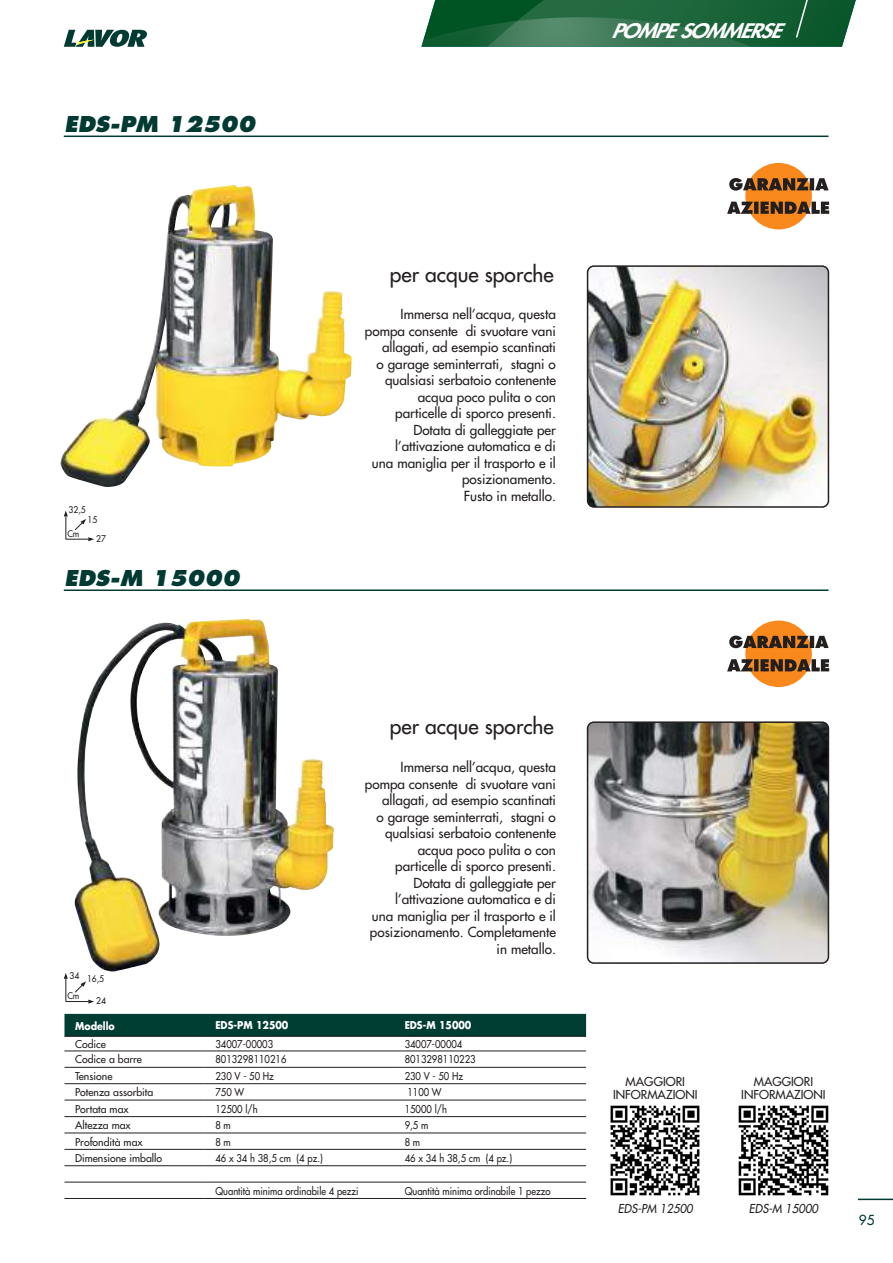
<style>
.page{position:relative;width:893px;height:1263px;background:#fff}
.page>*{position:absolute;margin:0;border:0;box-sizing:border-box;transform-origin:0 0}
.t1{font:italic 800 21.3px "Futura Std";color:#003a33}
.t2{font:500 21px "Futura Std";color:#241f1f}
.t3{font:italic 800 19.5px "Futura Std";letter-spacing:-.05em;color:#fff;scale:1.1 1}
.t4{font:500 13.5px/16.5px "Futura Std";color:#241f1f;text-align:right}
.t5{font:500 13.5px "Futura Std";color:#003a33}
.t6{font:500 12px/13.5px "Futura Std";color:#241f1f;text-align:center}
.t7{font:italic 500 12px "Futura Std";color:#241f1f;scale:.95 1}
.t8{font:500 10.5px "Futura Std";color:#241f1f;scale:.9 1}
.t9{font:500 10.5px "Futura Std";color:#241f1f}
.t10{font:700 10.5px "Futura Std";color:#fff;scale:.9 1}
.t11{font:500 9px "Futura Std";color:#241f1f;scale:.94 1}
</style>
<div class="page">
<hr style="left:858px;top:1198px;width:35px;height:2px;background:#003a33">
<svg style="left:64px;top:30px;width:83px;height:17px"></svg>
<svg style="left:421px;top:0;width:435px;height:47px;background:#286c45"></svg>
<hr style="left:64px;top:136px;width:764px;height:1px;background:#003a33">
<hr style="left:64px;top:589px;width:764px;height:2px;background:#003a33">
<img style="left:610px;top:1105px;width:90px;height:91px">
<img style="left:738px;top:1105px;width:91px;height:91px">
<img style="left:590px;top:724px;width:236px;height:237px">
<div style="left:587px;top:721px;width:242px;height:243px;border:2px solid #241f1f;border-radius:6px"></div>
<img style="left:590px;top:268px;width:236px;height:237px">
<div style="left:587px;top:265px;width:242px;height:243px;border:2px solid #241f1f;border-radius:6px"></div>
<div style="left:745px;top:620px;width:67px;height:67px;background:#f9881d;border-radius:50%"></div>
<svg style="left:727px;top:659px;width:102px;height:12px"></svg>
<svg style="left:729px;top:636px;width:100px;height:12px"></svg>
<div style="left:745px;top:163px;width:67px;height:66px;background:#f9881d;border-radius:50%"></div>
<svg style="left:727px;top:202px;width:102px;height:12px"></svg>
<svg style="left:729px;top:178px;width:100px;height:13px"></svg>
<img style="left:61px;top:185px;width:291px;height:302px">
<img style="left:74px;top:619px;width:260px;height:353px">
<div style="left:64px;top:1014px;width:522px;height:22px;background:#003e34"></div>
<hr style="left:64px;top:1036px;width:141px;height:1px;background:#241f1f">
<hr style="left:205px;top:1036px;width:189px;height:1px;background:#241f1f">
<hr style="left:394px;top:1036px;width:192px;height:1px;background:#241f1f">
<hr style="left:64px;top:1051px;width:141px;height:1px;background:#241f1f">
<hr style="left:205px;top:1051px;width:189px;height:1px;background:#241f1f">
<hr style="left:394px;top:1051px;width:192px;height:1px;background:#241f1f">
<hr style="left:64px;top:1067px;width:141px;height:1px;background:#241f1f">
<hr style="left:205px;top:1067px;width:189px;height:1px;background:#241f1f">
<hr style="left:394px;top:1067px;width:192px;height:1px;background:#241f1f">
<hr style="left:64px;top:1083px;width:141px;height:1px;background:#241f1f">
<hr style="left:205px;top:1083px;width:189px;height:1px;background:#241f1f">
<hr style="left:394px;top:1083px;width:192px;height:1px;background:#241f1f">
<hr style="left:64px;top:1100px;width:141px;height:1px;background:#241f1f">
<hr style="left:205px;top:1100px;width:189px;height:1px;background:#241f1f">
<hr style="left:394px;top:1100px;width:192px;height:1px;background:#241f1f">
<hr style="left:64px;top:1116px;width:141px;height:1px;background:#241f1f">
<hr style="left:205px;top:1116px;width:189px;height:1px;background:#241f1f">
<hr style="left:394px;top:1116px;width:192px;height:1px;background:#241f1f">
<hr style="left:64px;top:1133px;width:141px;height:1px;background:#241f1f">
<hr style="left:205px;top:1133px;width:189px;height:1px;background:#241f1f">
<hr style="left:394px;top:1133px;width:192px;height:1px;background:#241f1f">
<hr style="left:64px;top:1149px;width:141px;height:1px;background:#241f1f">
<hr style="left:205px;top:1149px;width:189px;height:1px;background:#241f1f">
<hr style="left:394px;top:1149px;width:192px;height:1px;background:#241f1f">
<hr style="left:64px;top:1165px;width:141px;height:1px;background:#241f1f">
<hr style="left:205px;top:1165px;width:189px;height:1px;background:#241f1f">
<hr style="left:394px;top:1165px;width:192px;height:1px;background:#241f1f">
<hr style="left:64px;top:1182px;width:141px;height:1px;background:#241f1f">
<hr style="left:205px;top:1182px;width:189px;height:1px;background:#241f1f">
<hr style="left:394px;top:1182px;width:192px;height:1px;background:#241f1f">
<hr style="left:64px;top:1198px;width:141px;height:1px;background:#241f1f">
<hr style="left:205px;top:1198px;width:189px;height:1px;background:#241f1f">
<hr style="left:394px;top:1198px;width:192px;height:1px;background:#241f1f">
<svg style="left:64px;top:510px;width:30px;height:31px"></svg>
<svg style="left:64px;top:973px;width:30px;height:30px"></svg>
<h1 class="t1" style="left:64px;top:110px;width:192px">EDS-PM 12500</h1>
<p class="t11" style="left:69px;top:504px;width:20px">32,5</p>
<p class="t11" style="left:87px;top:514px;width:12px">15</p>
<p class="t11" style="left:67px;top:528px;width:14px">Cm</p>
<p class="t11" style="left:96px;top:533px;width:12px">27</p>
<h1 class="t1" style="left:64px;top:564px;width:177px">EDS-M 15000</h1>
<p class="t11" style="left:70px;top:970px;width:12px">34</p>
<p class="t11" style="left:67px;top:990px;width:14px">Cm</p>
<p class="t11" style="left:87px;top:973px;width:20px">16,5</p>
<p class="t11" style="left:96px;top:995px;width:12px">24</p>
<h2 class="t2" style="left:390px;top:261px;width:165px">per acque sporche</h2>
<p class="t4" style="left:365px;top:306px;width:193px">Immersa nell’acqua, questa pompa consente di svuotare vani allagati, ad esempio scantinati<br>o garage seminterrati, stagni o qualsiasi serbatoio contenente acqua poco pulita o con particelle di sporco presenti.<br>Dotata di galleggiate per l’attivazione automatica e di<br>una maniglia per il trasporto e il posizionamento.<br>Fusto in metallo.</p>
<h2 class="t2" style="left:390px;top:713px;width:165px">per acque sporche</h2>
<p class="t4" style="left:365px;top:759px;width:193px">Immersa nell’acqua, questa pompa consente di svuotare vani allagati, ad esempio scantinati<br>o garage seminterrati, stagni o qualsiasi serbatoio contenente acqua poco pulita o con particelle di sporco presenti.<br>Dotata di galleggiate per l’attivazione automatica e di<br>una maniglia per il trasporto e il posizionamento. Completamente in metallo.</p>
<p class="t10" style="left:75px;top:1019px;width:46px">Modello</p>
<p class="t10" style="left:215px;top:1018px;width:83px">EDS-PM 12500</p>
<p class="t10" style="left:405px;top:1018px;width:76px">EDS-M 15000</p>
<p class="t9" style="left:75px;top:1037px;width:32px">Codice</p>
<p class="t8" style="left:215px;top:1037px;width:66px">34007-00003</p>
<p class="t8" style="left:405px;top:1037px;width:66px">34007-00004</p>
<p class="t9" style="left:75px;top:1053px;width:68px">Codice a barre</p>
<p class="t8" style="left:215px;top:1053px;width:80px">8013298110216</p>
<p class="t8" style="left:405px;top:1053px;width:80px">8013298110223</p>
<p class="t9" style="left:75px;top:1069px;width:39px">Tensione</p>
<p class="t8" style="left:215px;top:1069px;width:66px">230 V - 50 Hz</p>
<p class="t8" style="left:405px;top:1069px;width:66px">230 V - 50 Hz</p>
<p class="t9" style="left:75px;top:1086px;width:80px">Potenza assorbita</p>
<p class="t8" style="left:215px;top:1086px;width:34px">750 W</p>
<p class="t8" style="left:407px;top:1086px;width:40px">1100 W</p>
<p class="t9" style="left:75px;top:1102px;width:55px">Portata max</p>
<p class="t8" style="left:215px;top:1102px;width:48px">12500 l/h</p>
<p class="t8" style="left:405px;top:1102px;width:48px">15000 l/h</p>
<p class="t9" style="left:75px;top:1119px;width:57px">Altezza max</p>
<p class="t8" style="left:215px;top:1119px;width:19px">8 m</p>
<p class="t8" style="left:405px;top:1119px;width:28px">9,5 m</p>
<p class="t9" style="left:75px;top:1135px;width:69px">Profondità max</p>
<p class="t8" style="left:215px;top:1135px;width:19px">8 m</p>
<p class="t8" style="left:405px;top:1135px;width:19px">8 m</p>
<p class="t9" style="left:75px;top:1151px;width:89px">Dimensione imballo</p>
<p class="t8" style="left:215px;top:1151px;width:121px">46 x 34 h 38,5 cm (4 pz.)</p>
<p class="t8" style="left:405px;top:1151px;width:121px">46 x 34 h 38,5 cm (4 pz.)</p>
<p class="t8" style="left:215px;top:1184px;width:161px">Quantità minima ordinabile 4 pezzi</p>
<p class="t8" style="left:405px;top:1184px;width:164px">Quantità minima ordinabile 1 pezzo</p>
<h3 class="t3" style="left:611px;top:18px;width:155px">POMPE SOMMERSE</h3>
<p class="t6" style="left:613px;top:1075px;width:86px">MAGGIORI<br>INFORMAZIONI</p>
<p class="t6" style="left:741px;top:1075px;width:86px">MAGGIORI<br>INFORMAZIONI</p>
<p class="t7" style="left:618px;top:1201px;width:80px">EDS-PM 12500</p>
<p class="t7" style="left:749px;top:1201px;width:75px">EDS-M 15000</p>
<p class="t5" style="left:859px;top:1212px;width:17px">95</p>
</div>
